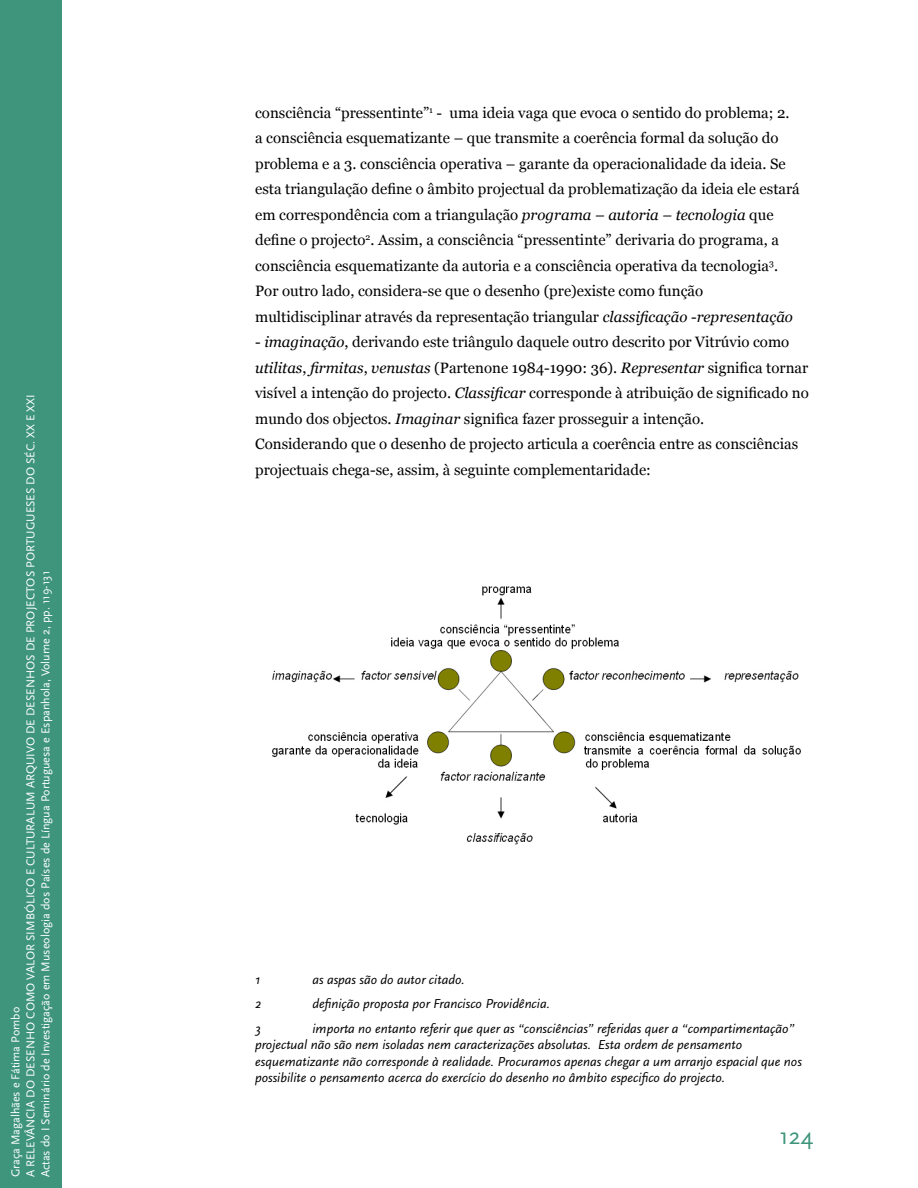
<style>
.page{position:relative;width:918px;height:1188px;background:#fff}
.page>*{position:absolute;margin:0;border:0;box-sizing:border-box;transform-origin:0 0}
.t1{font:24px "Scala Sans Pro";color:#3e957c}
.t2{font:15px/25.5px "Georgia";color:#000}
.t3{font:italic 13.5px/16.2px "Scala Sans Pro";color:#000}
.t4{font:12px/15px "Scala Sans Pro";color:#fff}
.s1{font-style:italic}
</style>
<div class="page">
<div style="left:0;top:0;width:62px;height:1188px;background:#3e957c"></div>
<img style="left:272px;top:586px;width:529px;height:259px">
<p class="t4" style="left:9px;top:1177px;width:785px;rotate:-90deg">Graça Magalhães e Fátima Pombo<br>A RELEVÂNCIA DO DESENHO COMO VALOR SIMBÓLICO E CULTURALUM ARQUIVO DE DESENHOS DE PROJECTOS PORTUGUESES DO SÉC. XX E XXI<br>Actas do I Seminário de Investigação em Museologia dos Países de Língua Portuguesa e Espanhola, Volume 2, pp. 119-131</p>
<p class="t2" style="left:255px;top:101px;width:546px">consciência “pressentinte”<sup>1</sup> - uma ideia vaga que evoca o sentido do problema; 2. a consciência esquematizante – que transmite a coerência formal da solução do problema e a 3. consciência operativa – garante da operacionalidade da ideia. Se esta triangulação define o âmbito projectual da problematização da ideia ele estará em correspondência com a triangulação <span class="s1">programa – autoria – tecnologia</span> que define o projecto<sup>2</sup>. Assim, a consciência “pressentinte” derivaria do programa, a consciência esquematizante da autoria e a consciência operativa da tecnologia<sup>3</sup>.<br>Por outro lado, considera-se que o desenho (pre)existe como função multidisciplinar através da representação triangular <span class="s1">classificação</span> -<span class="s1">representação</span></p>
<p class="t2" style="left:255px;top:330px;width:555px">- <span class="s1">imaginação</span>, derivando este triângulo daquele outro descrito por Vitrúvio como <span class="s1">utilitas</span>, <span class="s1">firmitas</span>, <span class="s1">venustas</span> (Partenone 1984-1990: 36). <span class="s1">Representar</span> significa tornar visível a intenção do projecto. <span class="s1">Classificar</span> corresponde à atribuição de significado no mundo dos objectos. <span class="s1">Imaginar</span> significa fazer prosseguir a intenção.<br>Considerando que o desenho de projecto articula a coerência entre as consciências projectuais chega-se, assim, à seguinte complementaridade:</p>
<p class="t3" style="left:255px;top:972px;width:6px">1</p>
<p class="t3" style="left:312px;top:972px;width:154px">as aspas são do autor citado.</p>
<p class="t3" style="left:255px;top:997px;width:7px">2</p>
<p class="t3" style="left:312px;top:997px;width:239px">definição proposta por Francisco Providência.</p>
<p class="t3" style="left:255px;top:1022px;width:7px">3</p>
<p class="t3" style="left:255px;top:1022px;width:548px;text-indent:57px">importa no entanto referir que quer as “consciências” referidas quer a “compartimentação” projectual não são nem isoladas nem caracterizações absolutas. Esta ordem de pensamento esquematizante não corresponde à realidade. Procuramos apenas chegar a um arranjo espacial que nos possibilite o pensamento acerca do exercício do desenho no âmbito especifico do projecto.</p>
<h1 class="t1" style="left:780px;top:1124px;width:35px">124</h1>
</div>
